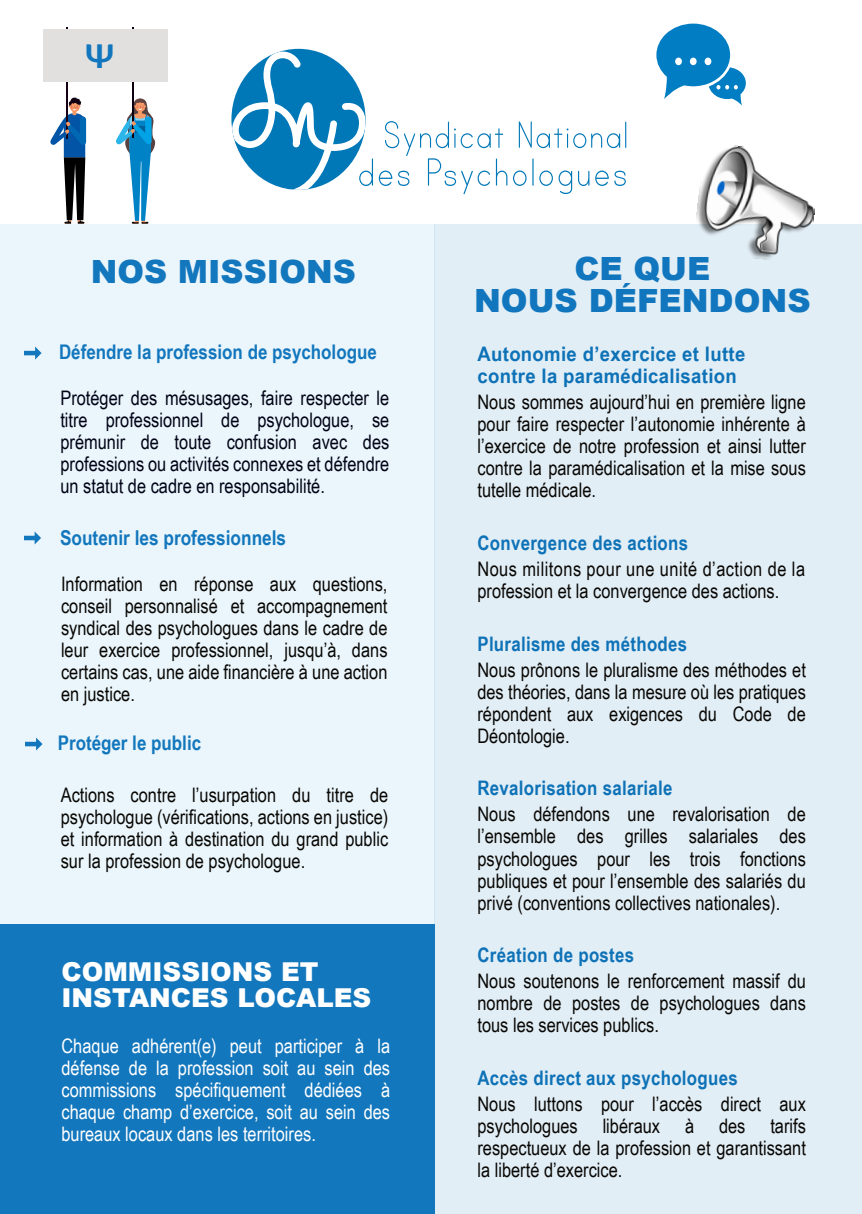
<style>
.page{position:relative;width:862px;height:1214px;background:#fff}
.page>*{position:absolute;margin:0;border:0;box-sizing:border-box;transform-origin:0 0}
.t1{font:700 36px "Carlito";color:#1176bd}
.t2{font:900 32px/31.6px "Arial";color:#1176bd;text-align:center}
.t3{font:900 32px "Arial";color:#1377bd}
.t4{font:900 26px/26px "Arial";color:#fff}
.t5{font:700 20.4px "Arial Narrow";color:#1377bd}
.t6{font:700 20.2px "Arial Narrow";color:#1377bd}
.t7{font:20px/22px "Arial Narrow";color:#080704;text-align:justify}
.t8{font:20px/22px "Arial Narrow";color:#000316;text-align:justify}
.t9{font:20px/22px "Arial Narrow";color:#fff;text-align:justify}
.t10{font:700 20px "Arial Narrow";letter-spacing:.015em;color:#0e72b7}
.t11{font:700 20px/22px "Arial Narrow";letter-spacing:.015em;color:#0e72b7;scale:1.13 1}
</style>
<div class="page">
<div style="left:0;top:224px;width:434px;height:717px;background:#ebf6fc"></div>
<div style="left:434px;top:224px;width:428px;height:989px;background:#e2eef6"></div>
<div style="left:0;top:924px;width:434px;height:289px;background:#1377bd"></div>
<svg style="left:232px;top:52px;width:394px;height:142px"></svg>
<img style="left:696px;top:145px;width:119px;height:115px">
<svg style="left:24px;top:531px;width:17px;height:13px"></svg>
<svg style="left:26px;top:737px;width:17px;height:13px"></svg>
<svg style="left:25px;top:346px;width:17px;height:13px"></svg>
<svg style="left:656px;top:24px;width:90px;height:82px"></svg>
<hr style="left:66px;top:27px;width:2px;height:111px;background:#160015">
<svg style="left:50px;top:97px;width:36px;height:127px"></svg>
<hr style="left:132px;top:27px;width:2px;height:111px;background:#0e000f">
<div style="left:44px;top:29px;width:124px;height:53px;background:#e1e0de"></div>
<svg style="left:116px;top:98px;width:40px;height:126px"></svg>
<h1 class="t1" style="left:85px;top:41px;width:31px">Ψ</h1>
<h2 class="t3" style="left:91px;top:260px;width:266px">NOS MISSIONS</h2>
<h2 class="t2" style="left:474px;top:256px;width:338px">CE QUE<br>NOUS DÉFENDONS</h2>
<p class="t6" style="left:59px;top:344px;width:319px">Défendre la profession de psychologue</p>
<p class="t8" style="left:60px;top:389px;width:330px">Protéger des mésusages, faire respecter le titre professionnel de psychologue, se prémunir de toute confusion avec des professions ou activités connexes et défendre un statut de cadre en responsabilité.</p>
<p class="t5" style="left:60px;top:529px;width:228px">Soutenir les professionnels</p>
<p class="t7" style="left:61px;top:574px;width:328px">Information en réponse aux questions, conseil personnalisé et accompagnement syndical des psychologues dans le cadre de leur exercice professionnel, jusqu’à, dans certains cas, une aide financière à une action en justice.</p>
<p class="t6" style="left:58px;top:735px;width:145px">Protéger le public</p>
<p class="t7" style="left:61px;top:786px;width:329px">Actions contre l’usurpation du titre de psychologue (vérifications, actions en justice) et information à destination du grand public sur la profession de psychologue.</p>
<h3 class="t4" style="left:61px;top:961px;width:311px">COMMISSIONS ET<br>INSTANCES LOCALES</h3>
<p class="t9" style="left:61px;top:1036px;width:330px">Chaque adhérent(e) peut participer à la défense de la profession soit au sein des commissions spécifiquement dédiées à chaque champ d’exercice, soit au sein des bureaux locaux dans les territoires.</p>
<p class="t11" style="left:477px;top:345px;width:239px">Autonomie d’exercice et lutte contre la paramédicalisation</p>
<p class="t7" style="left:477px;top:393px;width:330px">Nous sommes aujourd’hui en première ligne pour faire respecter l’autonomie inhérente à l’exercice de notre profession et ainsi lutter contre la paramédicalisation et la mise sous tutelle médicale.</p>
<p class="t10" style="left:477px;top:535px;width:212px">Convergence des actions</p>
<p class="t7" style="left:477px;top:559px;width:329px">Nous militons pour une unité d’action de la profession et la convergence des actions.</p>
<p class="t10" style="left:477px;top:636px;width:211px">Pluralisme des méthodes</p>
<p class="t7" style="left:477px;top:660px;width:330px">Nous prônons le pluralisme des méthodes et des théories, dans la mesure où les pratiques répondent aux exigences du Code de Déontologie.</p>
<p class="t10" style="left:477px;top:780px;width:197px">Revalorisation salariale</p>
<p class="t7" style="left:477px;top:805px;width:330px">Nous défendons une revalorisation de l’ensemble des grilles salariales des psychologues pour les trois fonctions publiques et pour l’ensemble des salariés du privé (conventions collectives nationales).</p>
<p class="t10" style="left:477px;top:947px;width:158px">Création de postes</p>
<p class="t7" style="left:477px;top:972px;width:330px">Nous soutenons le renforcement massif du nombre de postes de psychologues dans tous les services publics.</p>
<p class="t10" style="left:477px;top:1070px;width:262px">Accès direct aux psychologues</p>
<p class="t7" style="left:477px;top:1094px;width:330px">Nous luttons pour l’accès direct aux psychologues libéraux à des tarifs respectueux de la profession et garantissant la liberté d’exercice.</p>
</div>
